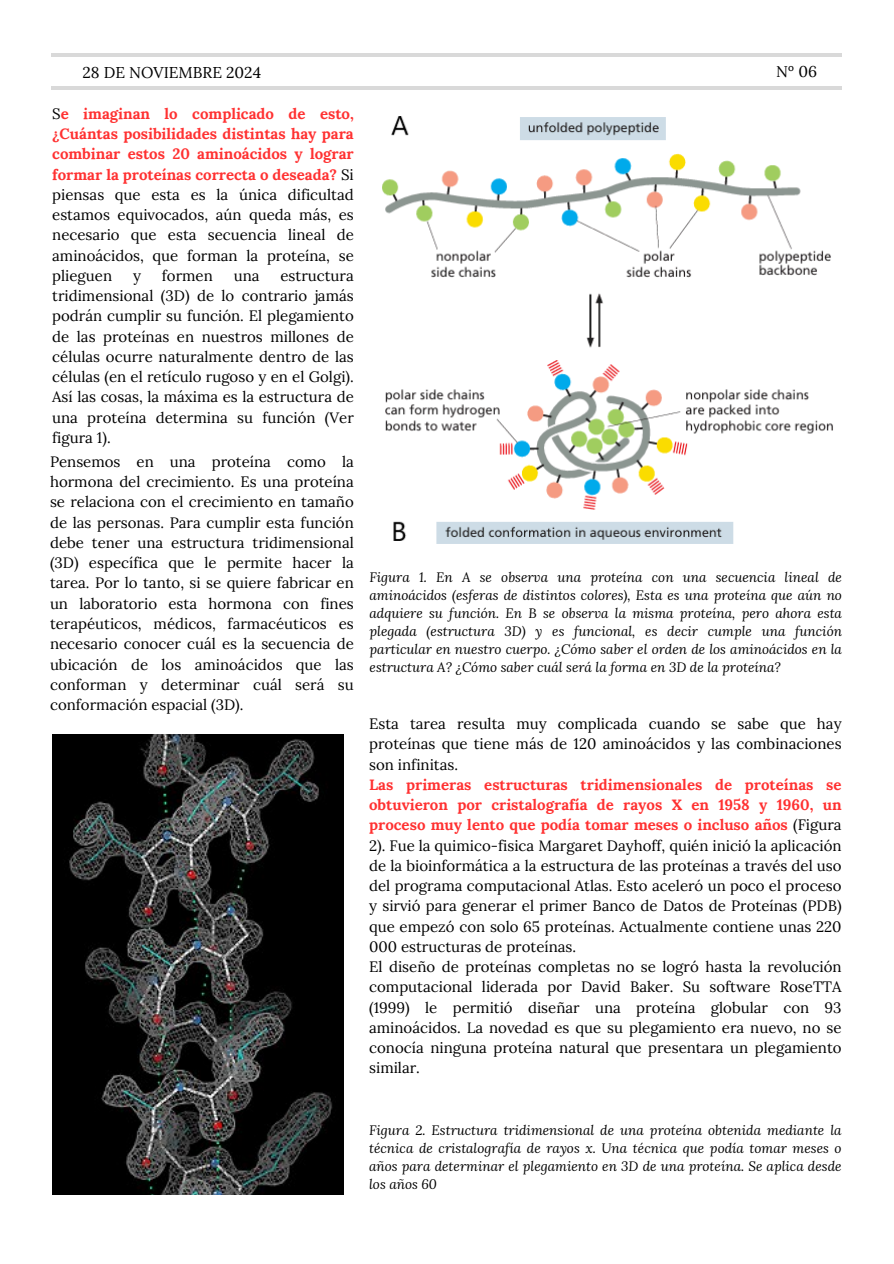
<style>
.page{position:relative;width:894px;height:1264px;background:#fff}
.page>*{position:absolute;margin:0;border:0;box-sizing:border-box;transform-origin:0 0}
.t1{font:15.6px "Lora";color:#000}
.t2{font:15px/20.2px "Lora";color:#000;text-align:justify}
.t3{font:italic 13.5px/18px "Lora";color:#000;text-align:justify}
.s1{font-weight:700;color:#ff3131}
</style>
<div class="page">
<hr style="left:52px;top:53px;width:789px;height:4px;background:#d9d9d9">
<hr style="left:51px;top:86px;width:790px;height:3px;background:#000">
<img style="left:382px;top:116px;width:451px;height:428px">
<img style="left:52px;top:734px;width:292px;height:460px">
<h1 class="t1" style="left:82px;top:62px;width:180px">28 DE NOVIEMBRE 2024</h1>
<h2 class="t2" style="left:52px;top:103px;width:303px">S<span class="s1">e imaginan lo complicado de esto, ¿Cuántas posibilidades distintas hay para combinar estos 20 aminoácidos y lograr formar la proteínas correcta o deseada?</span> Si piensas que esta es la única dificultad estamos equivocados, aún queda más, es necesario que esta secuencia lineal de aminoácidos, que forman la proteína, se plieguen</h2>
<h2 class="t2" style="left:133px;top:265px;width:9px">y</h2>
<h2 class="t2" style="left:162px;top:265px;width:52px">formen</h2>
<h2 class="t2" style="left:234px;top:265px;width:27px">una</h2>
<h2 class="t2" style="left:52px;top:265px;width:303px;text-indent:228px">estructura tridimensional (3D) de lo contrario jamás podrán cumplir su función. El plegamiento de las proteínas en nuestros millones de células ocurre naturalmente dentro de las células (en el retículo rugoso y en el Golgi).<br>Así las cosas, la máxima es la estructura de una proteína determina su función (Ver figura 1).</h2>
<p class="t2" style="left:50px;top:451px;width:305px">Pensemos en una proteína como la hormona del crecimiento. Es una proteína se relaciona con el crecimiento en tamaño de las personas. Para cumplir esta función debe tener una estructura tridimensional (3D) específica que le permite hacer la tarea. Por lo tanto, si se quiere fabricar en un laboratorio esta hormona con fines terapéuticos, médicos, farmacéuticos es necesario conocer cuál es la secuencia de ubicación de los aminoácidos que las conforman y determinar cuál será su conformación espacial (3D).</p>
<p class="t1" style="left:775px;top:62px;width:43px">Nº 06</p>
<h2 class="t3" style="left:369px;top:568px;width:474px">Figura 1. En A se observa una proteína con una secuencia lineal de aminoácidos (esferas de distintos colores), Esta es una proteína que aún no adquiere su función. En B se observa la misma proteína, pero ahora esta plegada (estructura 3D) y es funcional, es decir cumple una función particular en nuestro cuerpo. ¿Cómo saber el orden de los aminoácidos en la estructura A? ¿Cómo saber cuál será la forma en 3D de la proteína?</h2>
<p class="t2" style="left:369px;top:713px;width:474px;text-align:left">Esta tarea resulta muy complicada cuando se sabe que hay proteínas que tiene más de 120 aminoácidos y las combinaciones son infinitas.<br><span class="s1">Las primeras estructuras tridimensionales de proteínas se obtuvieron por cristalografía de rayos X en 1958 y 1960, un proceso muy lento que podía tomar meses o incluso años</span> (Figura 2). Fue la quimico-fisica Margaret Dayhoff, quién inició la aplicación de la bioinformática a la estructura de las proteínas a través del uso del programa computacional Atlas. Esto aceleró un poco el proceso y sirvió para generar el primer Banco de Datos de Proteínas (PDB) que empezó con solo 65 proteínas. Actualmente contiene unas 220<br>000 estructuras de proteínas.<br>El diseño de proteínas completas no se logró hasta la revolución computacional liderada por David Baker. Su software RoseTTA (1999) le permitió diseñar una proteína globular con 93 aminoácidos. La novedad es que su plegamiento era nuevo, no se conocía ninguna proteína natural que presentara un plegamiento similar.</p>
<p class="t3" style="left:369px;top:1120px;width:474px">Figura 2. Estructura tridimensional de una proteína obtenida mediante la técnica de cristalografía de rayos x. Una técnica que podía tomar meses o años para determinar el plegamiento en 3D de una proteína. Se aplica desde los años 60</p>
</div>
